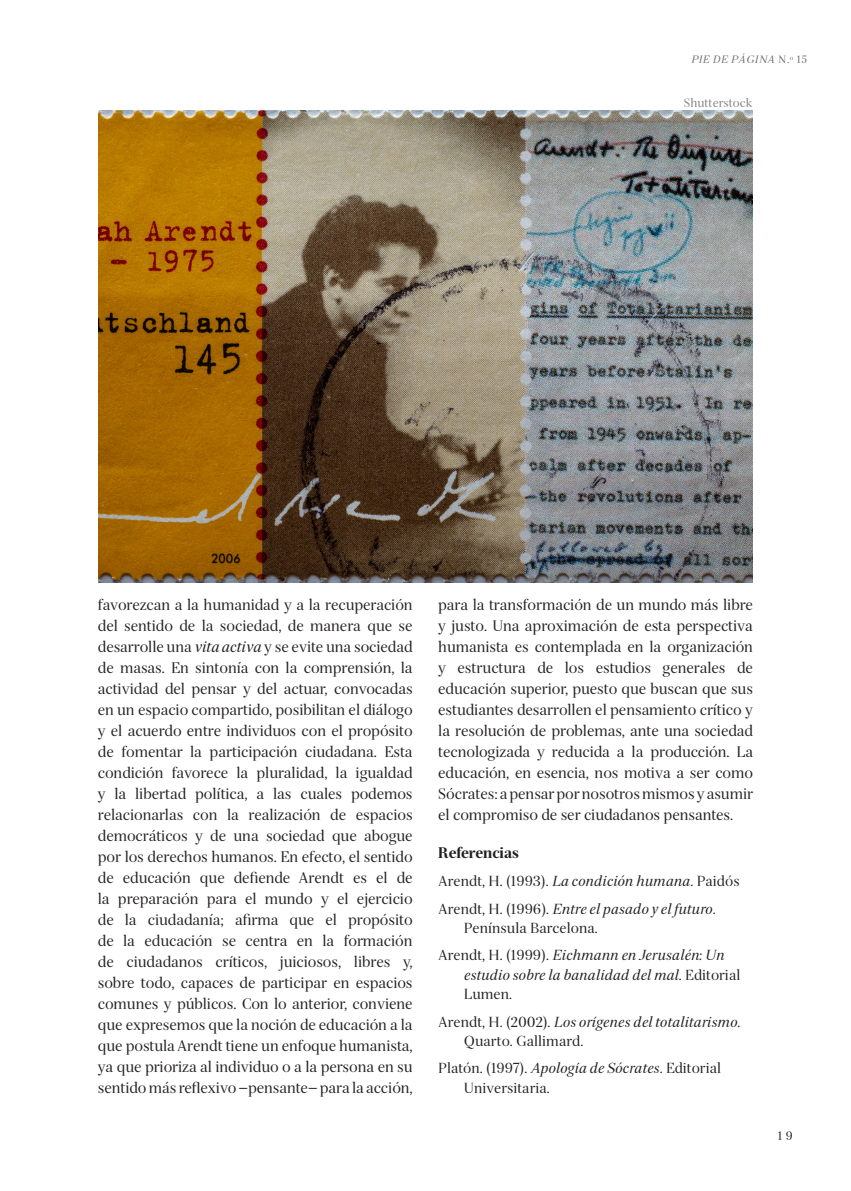
<style>
.page{position:relative;width:851px;height:1191px;background:#fff}
.page>*{position:absolute;margin:0;border:0;box-sizing:border-box;transform-origin:0 0}
.Parrafo{font:15px/21px "Serif 72 Beta";letter-spacing:-.01em;color:#231f20;text-align:justify}
.TITULO{font:900 15px "Serif 72 Beta";letter-spacing:-.01em;color:#231f20}
.Referencias{font:14.25px/19.2px "Serif 72 Beta";color:#231f20}
.Referencias-2{font:italic 14.25px/19.2px "Serif 72 Beta";color:#231f20}
.PARRAFO_EDITORIAL{font:12px "Serif 72 Beta";color:#808285}
.t1{font:12px "Serif 72 Beta";color:#231f20}
.t2{font:italic 10.5px "Serif 72 Beta";letter-spacing:.06em;color:#6c6d70}
.s1{font-style:normal}
.s2{font-style:italic}
</style>
<div class="page">
<img style="left:99px;top:111px;width:653px;height:472px">
<p class="t2" style="left:691px;top:53px;width:117px">PIE DE PÁGINA <span class="s1">N.</span><sup>o</sup> <span class="s1">15</span></p>
<p class="PARRAFO_EDITORIAL" style="left:683px;top:95px;width:70px">Shutterstock</p>
<p class="Parrafo" style="left:98px;top:594px;width:316px">favorezcan a la humanidad y a la recuperación del sentido de la sociedad, de manera que se desarrolle una <span class="s2">vita activa</span> y se evite una sociedad de masas. En sintonía con la comprensión, la actividad del pensar y del actuar, convocadas en un espacio compartido, posibilitan el diálogo y el acuerdo entre individuos con el propósito de fomentar la participación ciudadana. Esta condición favorece la pluralidad, la igualdad y la libertad política, a las cuales podemos relacionarlas con la realización de espacios democráticos y de una sociedad que abogue por los derechos humanos. En efecto, el sentido de educación que defiende Arendt es el de la preparación para el mundo y el ejercicio de la ciudadanía; afirma que el propósito de la educación se centra en la formación de ciudadanos críticos, juiciosos, libres y, sobre todo, capaces de participar en espacios comunes y públicos. Con lo anterior, conviene que expresemos que la noción de educación a la que postula Arendt tiene un enfoque humanista, ya que prioriza al individuo o a la persona en su sentido más reflexivo —pensante— para la acción,</p>
<p class="Parrafo" style="left:438px;top:594px;width:316px">para la transformación de un mundo más libre y justo. Una aproximación de esta perspectiva humanista es contemplada en la organización y estructura de los estudios generales de educación superior, puesto que buscan que sus estudiantes desarrollen el pensamiento crítico y la resolución de problemas, ante una sociedad tecnologizada y reducida a la producción. La educación, en esencia, nos motiva a ser como Sócrates: a pensar por nosotros mismos y asumir el compromiso de ser ciudadanos pensantes.</p>
<p class="TITULO" style="left:438px;top:843px;width:82px">Referencias</p>
<p class="Referencias" style="left:438px;top:871px;width:303px">Arendt, H. (1993). <span class="s2">La condición humana</span>. Paidós</p>
<p class="Referencias" style="left:463px;top:899px;width:253px;text-indent:-26px">Arendt, H. (1996). <span class="s2">Entre el pasado y el futuro</span>.<br>Península Barcelona.</p>
<p class="Referencias-2" style="left:463px;top:946px;width:278px;text-indent:-26px"><span class="s1">Arendt, H. (1999).</span> Eichmann en Jerusalén: Un estudio sobre la banalidad del mal<span class="s1">. Editorial<br>Lumen.</span></p>
<p class="Referencias" style="left:463px;top:1012px;width:278px;text-indent:-26px">Arendt, H. (2002). <span class="s2">Los orígenes del totalitarismo</span>.<br>Quarto. Gallimard.</p>
<p class="Referencias" style="left:463px;top:1059px;width:259px;text-indent:-26px">Platón. (1997). <span class="s2">Apología de Sócrates</span>. Editorial<br>Universitaria.</p>
<p class="t1" style="left:777px;top:1129px;width:17px">1 9</p>
</div>
